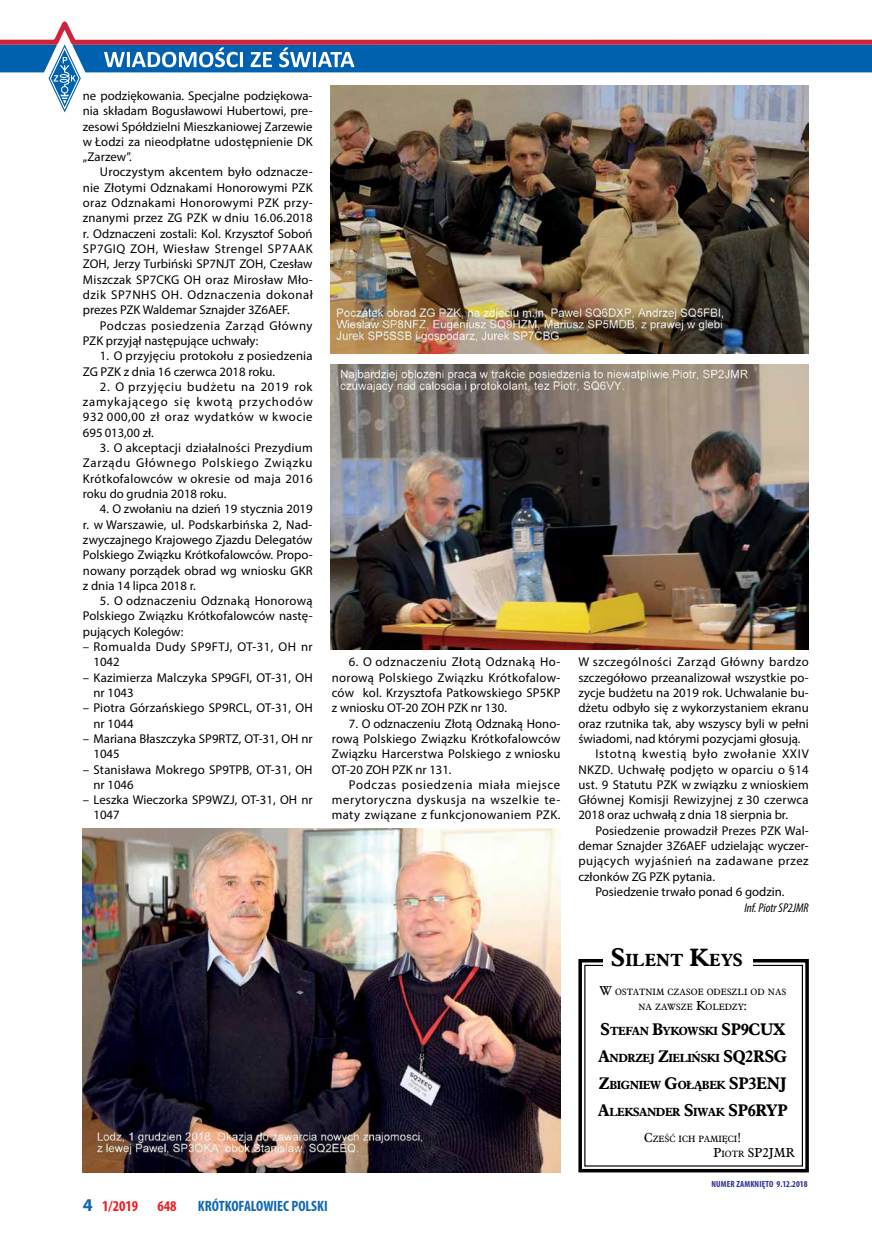
<style>
.page{position:relative;width:872px;height:1255px;background:#fff}
.page>*{position:absolute;margin:0;border:0;box-sizing:border-box;transform-origin:0 0}
.t1{font:700 17.25px "Aldine 721 EU";color:#000}
.t2{font:700 condensed 15px "Myriad Pro";color:#1268b3}
.t3{font:700 condensed 15px "Myriad Pro";color:#ed1d24}
.t4{font:12.75px/15.3px "Myriad Pro";letter-spacing:.01em;color:#000;text-align:justify}
.t5{font:12.75px "Myriad Pro";letter-spacing:.04em;color:#000}
.t6{font:12.75px/15.3px "Myriad Pro";letter-spacing:.035em;color:#000}
.t7{font:12.75px "Myriad Pro";letter-spacing:.055em;color:#000}
.t8{font:italic condensed 12.75px "Myriad Pro";color:#000}
.t9{font:12.75px "Aldine 721 EU";color:#000}
.t10{font:700 11.55px "Aldine 721 EU";letter-spacing:-.045em;color:#000}
.t11{font:700 condensed 9px "Myriad Pro";color:#2e3092}
.t12{font:8.85px/15px "Aldine 721 EU";color:#000;text-align:center}
.s1{font-stretch:normal;font-size:18px;color:#1268b3}
.s2{font-size:24.6px}
.s3{font-size:12.75px}
.s4{font-size:16.5px}
.s5{font-size:8.85px}
</style>
<div class="page">
<svg style="left:578px;top:959px;width:231px;height:214px"></svg>
<div style="left:584px;top:964px;width:219px;height:202px;border:1px solid #000"></div>
<div style="left:603px;top:952px;width:150px;height:21px;background:#fff"></div>
<img style="left:331px;top:114px;width:477px;height:239px">
<img style="left:331px;top:365px;width:478px;height:284px">
<img style="left:83px;top:828px;width:477px;height:344px">
<svg style="left:0;top:21px;width:872px;height:93px"></svg>
<p class="t4" style="left:83px;top:88px;width:231px">ne podziękowania. Specjalne podziękowa&shy;nia składam Bogusławowi Hubertowi, pre&shy;zesowi Spółdzielni Mieszkaniowej Zarzewie w Łodzi za nieodpłatne udostępnienie DK „Zarzew”.</p>
<p class="t4" style="left:83px;top:164px;width:231px;text-indent:17px">Uroczystym akcentem było odznacze&shy;nie Złotymi Odznakami Honorowymi PZK oraz Odznakami Honorowymi PZK przy&shy;znanymi przez ZG PZK w dniu 16.06.2018 r. Odznaczeni zostali: Kol. Krzysztof Soboń SP7GIQ ZOH, Wiesław Strengel SP7AAK ZOH, Jerzy Turbiński SP7NJT ZOH, Czesław Miszczak SP7CKG OH oraz Mirosław Mło&shy;dzik SP7NHS OH. Odznaczenia dokonał prezes PZK Waldemar Sznajder 3Z6AEF.</p>
<p class="t4" style="left:83px;top:317px;width:231px;text-indent:17px">Podczas posiedzenia Zarząd Główny<br>PZK przyjął następujące uchwały:</p>
<p class="t4" style="left:83px;top:348px;width:231px;text-indent:17px">1. O przyjęciu protokołu z posiedzenia<br>ZG PZK z dnia 16 czerwca 2018 roku.</p>
<p class="t4" style="left:83px;top:378px;width:231px;text-indent:17px">2. O przyjęciu budżetu na 2019 rok zamykającego się kwotą przychodów 932 000,00 zł oraz wydatków w kwocie 695 013,00 zł.</p>
<p class="t4" style="left:83px;top:440px;width:231px;text-indent:17px">3. O akceptacji działalności Prezydium Zarządu Głównego Polskiego Związku Krótkofalowców w okresie od maja 2016 roku do grudnia 2018 roku.</p>
<p class="t4" style="left:83px;top:501px;width:231px;text-indent:17px">4. O zwołaniu na dzień 19 stycznia 2019 r. w Warszawie, ul. Podskarbińska 2, Nad&shy;zwyczajnego Krajowego Zjazdu Delegatów Polskiego Związku Krótkofalowców. Propo&shy;nowany porządek obrad wg wniosku GKR z dnia 14 lipca 2018 r.</p>
<p class="t4" style="left:83px;top:593px;width:231px;text-indent:17px">5. O odznaczeniu Odznaką Honorową Polskiego Związku Krótkofalowców nastę&shy;pujących Kolegów:</p>
<p class="t6" style="left:94px;top:639px;width:221px;text-indent:-11px">– Romualda Dudy SP9FTJ, OT-31, OH nr<br>1042</p>
<p class="t4" style="left:94px;top:669px;width:221px;text-indent:-11px">– Kazimierza Malczyka SP9GFI, OT-31, OH nr 1043</p>
<p class="t4" style="left:94px;top:700px;width:221px;text-indent:-11px">– Piotra Górzańskiego SP9RCL, OT-31, OH nr 1044</p>
<p class="t4" style="left:94px;top:730px;width:221px;text-indent:-11px">– Mariana Błaszczyka SP9RTZ, OT-31, OH nr<br>1045</p>
<p class="t4" style="left:94px;top:761px;width:220px;text-indent:-11px">– Stanisława Mokrego SP9TPB, OT-31, OH nr 1046</p>
<p class="t4" style="left:94px;top:792px;width:221px;text-indent:-11px">– Leszka Wieczorka SP9WZJ, OT-31, OH nr<br>1047</p>
<p class="t4" style="left:332px;top:654px;width:230px;text-indent:17px">6. O odznaczeniu Złotą Odznaką Ho&shy;norową Polskiego Związku Krótkofalow&shy;ców kol. Krzysztofa Patkowskiego SP5KP z wniosku OT-20 ZOH PZK nr 130.</p>
<p class="t4" style="left:332px;top:715px;width:230px;text-indent:17px">7. O odznaczeniu Złotą Odznaką Hono&shy;rową Polskiego Związku Krótkofalowców Związku Harcerstwa Polskiego z wniosku OT-20 ZOH PZK nr 131.</p>
<p class="t4" style="left:332px;top:776px;width:230px;text-indent:17px">Podczas posiedzenia miała miejsce merytoryczna dyskusja na wszelkie te&shy;maty związane z funkcjonowaniem PZK.</p>
<p class="t3" style="left:83px;top:1196px;width:57px"><span class="s1">4</span> 1/2019</p>
<p class="t3" style="left:157px;top:1196px;width:21px">648</p>
<p class="t2" style="left:198px;top:1196px;width:131px">KRÓTKOFALOWIEC POLSKI</p>
<p class="t5" style="left:578px;top:654px;width:232px">W szczególności Zarząd Główny bardzo</p>
<p class="t4" style="left:578px;top:669px;width:232px">szczegółowo przeanalizował wszystkie po-</p>
<p class="t4" style="left:578px;top:684px;width:232px">zycje budżetu na 2019 rok. Uchwalanie bu-</p>
<p class="t4" style="left:578px;top:700px;width:232px">dżetu odbyło się z wykorzystaniem ekranu</p>
<p class="t4" style="left:578px;top:715px;width:232px">oraz rzutnika tak, aby wszyscy byli w pełni</p>
<p class="t4" style="left:578px;top:730px;width:224px">świadomi, nad którymi pozycjami głosują.</p>
<p class="t7" style="left:595px;top:746px;width:215px">Istotną kwestią było zwołanie XXIV</p>
<p class="t4" style="left:578px;top:761px;width:232px">NKZD. Uchwałę podjęto w oparciu o §14</p>
<p class="t4" style="left:578px;top:776px;width:232px">ust. 9 Statutu PZK w związku z wnioskiem</p>
<p class="t4" style="left:578px;top:792px;width:232px">Głównej Komisji Rewizyjnej z 30 czerwca</p>
<p class="t4" style="left:578px;top:807px;width:211px">2018 oraz uchwałą z dnia 18 sierpnia br.</p>
<p class="t4" style="left:595px;top:822px;width:215px">Posiedzenie prowadził Prezes PZK Wal-</p>
<p class="t4" style="left:578px;top:837px;width:232px">demar Sznajder 3Z6AEF udzielając wyczer-</p>
<p class="t5" style="left:578px;top:853px;width:232px">pujących wyjaśnień na zadawane przez</p>
<p class="t4" style="left:578px;top:868px;width:138px">członków ZG PZK pytania.</p>
<p class="t4" style="left:595px;top:883px;width:191px">Posiedzenie trwało ponad 6 godzin.</p>
<p class="t8" style="left:744px;top:899px;width:66px">Inf. Piotr SP2JMR</p>
<h1 class="t1" style="left:610px;top:949px;width:132px"><span class="s2">S</span>ILENT <span class="s2">K</span>EYS</h1>
<p class="t12" style="left:599px;top:984px;width:188px"><span class="s3">W</span> OSTATNIM CZASOE ODESZLI OD NAS<br>NA ZAWSZE <span class="s3">K</span>OLEDZY<span class="s3">:</span></p>
<p class="t10" style="left:600px;top:1023px;width:187px"><span class="s4">S</span>TEFAN <span class="s4">B</span>YKOWSKI <span class="s4">SP9CUX</span></p>
<p class="t10" style="left:598px;top:1050px;width:191px"><span class="s4">A</span>NDRZEJ <span class="s4">Z</span>IELIŃSKI <span class="s4">SQ2RSG</span></p>
<p class="t10" style="left:599px;top:1077px;width:169px"><span class="s4">Z</span>BIGNIEW <span class="s4">G</span>OŁĄBEK <span class="s4">SP3ENJ</span></p>
<p class="t10" style="left:598px;top:1104px;width:191px"><span class="s4">A</span>LEKSANDER <span class="s4">S</span>IWAK <span class="s4">SP6RYP</span></p>
<p class="t12" style="left:644px;top:1131px;width:99px"><span class="s3">C</span>ZEŚĆ ICH PAMIĘCI<span class="s3">!</span></p>
<p class="t9" style="left:713px;top:1144px;width:72px">P<span class="s5">IOTR</span> SP2JMR</p>
<p class="t11" style="left:711px;top:1178px;width:6px">NUMER</p>
<p class="t11" style="left:736px;top:1178px;width:6px">ZAMKNI</p>
<p class="t11" style="left:762px;top:1178px;width:47px">ĘTO 9.12.2018</p>
</div>
